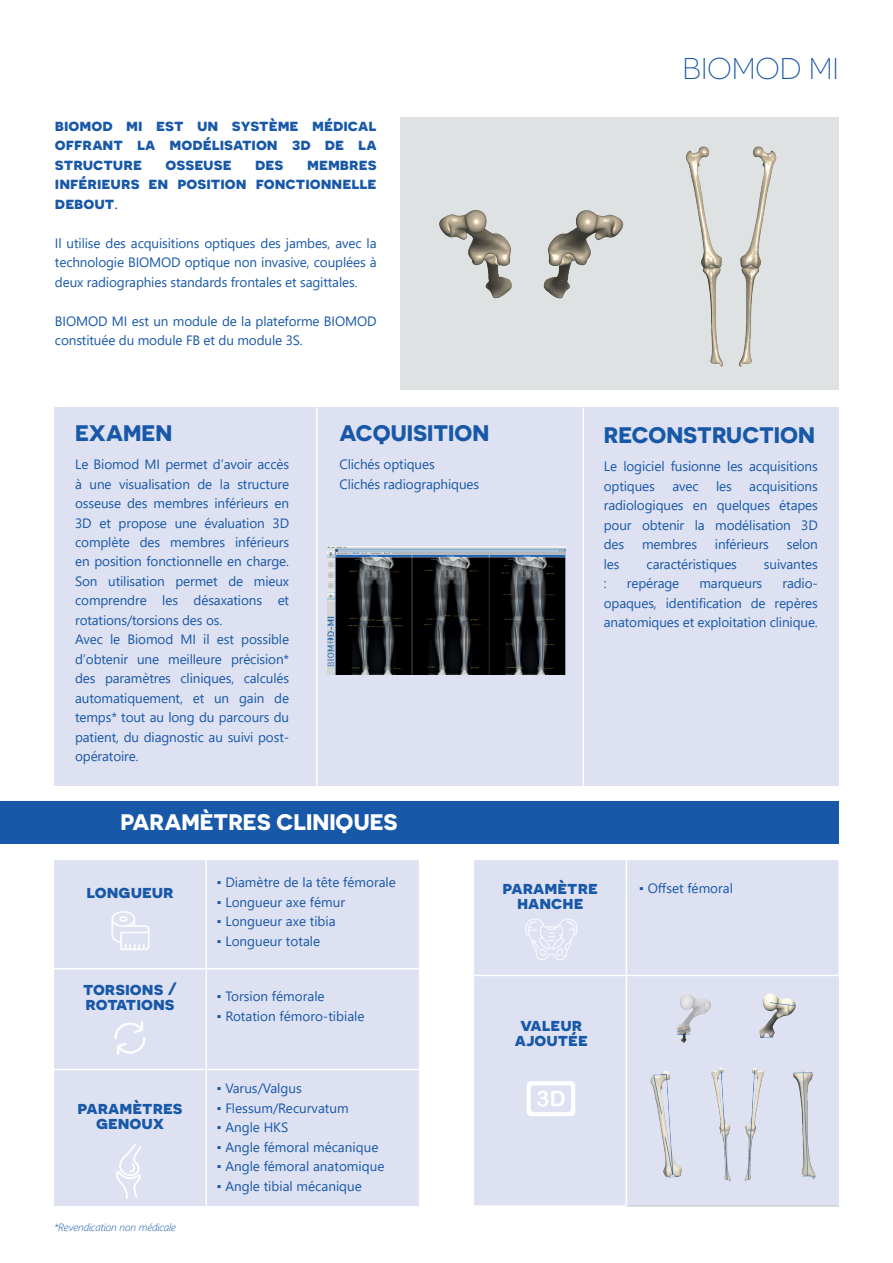
<style>
.page{position:relative;width:893px;height:1263px;background:#fff}
.page>*{position:absolute;margin:0;border:0;box-sizing:border-box;transform-origin:0 0}
.t1{font:300 30px "Novecentosanswide";color:#1858a8}
.t2{font:700 22.5px "Novecentosanswide";color:#1858a8}
.t3{font:700 22.5px "Novecentosanswide";color:#fff}
.t4{font:700 18px/15px "Novecentosanswide";color:#1858a8;text-align:center}
.t5{font:700 16.5px/19.5px "Novecentosanswide";color:#1858a8;text-align:justify}
.t6{font:13.5px/19.5px "Segoe UI";letter-spacing:-.01em;color:#1858a8}
.t7{font:italic 300 10.5px "Segoe UI";letter-spacing:-.01em;color:#1858a8}
.s1{font-family:"Segoe UI";font-weight:400}
</style>
<div class="page">
<div style="left:400px;top:117px;width:439px;height:272px;background:#dfe2e2"></div>
<div style="left:54px;top:408px;width:785px;height:378px;background:#dde1f1"></div>
<hr style="left:316px;top:408px;width:2px;height:378px;background:#fff">
<hr style="left:583px;top:408px;width:1px;height:378px;background:#fff">
<img style="left:328px;top:546px;width:237px;height:128px">
<div style="left:0;top:802px;width:839px;height:42px;background:#1858a8"></div>
<div style="left:54px;top:860px;width:365px;height:346px;background:#dde1f1"></div>
<hr style="left:54px;top:968px;width:152px;height:1px;background:#fff">
<hr style="left:206px;top:968px;width:213px;height:1px;background:#fff">
<hr style="left:205px;top:860px;width:2px;height:108px;background:#fff">
<hr style="left:54px;top:1069px;width:152px;height:1px;background:#fff">
<hr style="left:206px;top:1069px;width:213px;height:1px;background:#fff">
<hr style="left:205px;top:969px;width:2px;height:100px;background:#fff">
<hr style="left:205px;top:1070px;width:2px;height:136px;background:#fff">
<div style="left:474px;top:860px;width:365px;height:346px;background:#dde1f1"></div>
<hr style="left:627px;top:1206px;width:212px;height:1px;background:#c2c4c8">
<hr style="left:474px;top:1205px;width:153px;height:2px;background:#fff">
<hr style="left:474px;top:975px;width:152px;height:1px;background:#fff">
<hr style="left:626px;top:975px;width:213px;height:1px;background:#fff">
<hr style="left:626px;top:860px;width:1px;height:115px;background:#fff">
<hr style="left:626px;top:976px;width:1px;height:229px;background:#fff">
<img style="left:105px;top:906px;width:50px;height:49px">
<img style="left:113px;top:1021px;width:35px;height:35px">
<img style="left:101px;top:1143px;width:58px;height:57px">
<img style="left:524px;top:909px;width:54px;height:58px">
<img style="left:518px;top:1066px;width:67px;height:66px">
<img style="left:655px;top:984px;width:73px;height:63px">
<img style="left:644px;top:1060px;width:43px;height:128px">
<img style="left:745px;top:984px;width:61px;height:63px">
<img style="left:704px;top:1060px;width:67px;height:128px">
<img style="left:787px;top:1060px;width:33px;height:128px">
<img style="left:685px;top:146px;width:92px;height:221px">
<img style="left:439px;top:210px;width:185px;height:89px">
<p class="t5" style="left:55px;top:115px;width:323px">biomod mi est un système médical offrant la modélisation 3d de la structure</p>
<p class="t5" style="left:55px;top:154px;width:323px;text-indent:252px">membres inférieurs en position fonctionnelle debout<span class="s1">.</span></p>
<p class="t6" style="left:55px;top:232px;width:323px;text-align:justify">Il utilise des acquisitions optiques des jambes, avec la technologie BIOMOD optique non invasive, couplées à deux radiographies standards frontales et sagittales.</p>
<p class="t6" style="left:55px;top:310px;width:323px">BIOMOD MI est un module de la plateforme BIOMOD constituée du module FB et du module 3S.</p>
<p class="t5" style="left:166px;top:154px;width:68px">osseuse</p>
<p class="t5" style="left:255px;top:154px;width:30px">des</p>
<h1 class="t1" style="left:682px;top:51px;width:158px">BIOMOD MI</h1>
<h2 class="t2" style="left:75px;top:419px;width:99px">EXAMEN</h2>
<p class="t6" style="left:75px;top:453px;width:216px">Le Biomod MI permet d’avoir accès à une visualisation de la structure osseuse des membres inférieurs en<br>3D et propose une évaluation 3D complète des membres inférieurs en position fonctionnelle en charge.<br>Son utilisation permet de mieux comprendre les désaxations et rotations/torsions des os.<br>Avec le Biomod MI il est possible d’obtenir une meilleure précision* des paramètres cliniques, calculés automatiquement, et un gain de temps* tout au long du parcours du patient, du diagnostic au suivi post&shy;opératoire.</p>
<h2 class="t2" style="left:339px;top:419px;width:151px">ACQUISITION</h2>
<p class="t6" style="left:339px;top:453px;width:141px">Clichés optiques<br>Clichés radiographiques</p>
<h2 class="t2" style="left:604px;top:421px;width:213px">RECONSTRUCTION</h2>
<p class="t6" style="left:604px;top:456px;width:216px">Le logiciel fusionne les acquisitions optiques</p>
<p class="t6" style="left:672px;top:475px;width:28px">avec</p>
<p class="t6" style="left:716px;top:475px;width:17px">les</p>
<p class="t6" style="left:604px;top:475px;width:216px;text-align:justify;text-indent:145px">acquisitions radiologiques en quelques étapes pour obtenir la modélisation 3D des</p>
<p class="t6" style="left:642px;top:534px;width:56px">membres</p>
<p class="t6" style="left:715px;top:534px;width:56px">inférieurs</p>
<p class="t6" style="left:787px;top:534px;width:33px">selon</p>
<p class="t6" style="left:604px;top:553px;width:17px">les</p>
<p class="t6" style="left:647px;top:553px;width:92px">caractéristiques</p>
<p class="t6" style="left:764px;top:553px;width:55px">suivantes</p>
<p class="t6" style="left:604px;top:573px;width:4px">:</p>
<p class="t6" style="left:627px;top:573px;width:54px">repérage</p>
<p class="t6" style="left:699px;top:573px;width:64px">marqueurs</p>
<p class="t6" style="left:604px;top:573px;width:216px;text-align:justify;text-indent:179px">radio&shy;opaques, identification de repères anatomiques et exploitation clinique.</p>
<h2 class="t3" style="left:120px;top:808px;width:279px">PARAMÈTRES CLINIQUES</h2>
<h3 class="t4" style="left:86px;top:883px;width:89px">longueur</h3>
<h3 class="t4" style="left:83px;top:981px;width:95px;text-align:left">torsions / rotations</h3>
<h3 class="t4" style="left:78px;top:1099px;width:107px">paramètres genoux</h3>
<p class="t7" style="left:54px;top:1217px;width:124px">*Revendication non médicale</p>
<p class="t6" style="left:217px;top:871px;width:181px">▪ Diamètre de la tête fémorale</p>
<p class="t6" style="left:217px;top:891px;width:130px">▪ Longueur axe fémur</p>
<p class="t6" style="left:217px;top:910px;width:120px">▪ Longueur axe tibia</p>
<p class="t6" style="left:217px;top:930px;width:105px">▪ Longueur totale</p>
<p class="t6" style="left:217px;top:985px;width:109px">▪ Torsion fémorale</p>
<p class="t6" style="left:217px;top:1005px;width:149px">▪ Rotation fémoro-tibiale</p>
<p class="t6" style="left:217px;top:1077px;width:86px">▪ Varus/Valgus</p>
<p class="t6" style="left:217px;top:1097px;width:133px">▪ Flessum/Recurvatum</p>
<p class="t6" style="left:217px;top:1116px;width:73px">▪ Angle HKS</p>
<p class="t6" style="left:217px;top:1136px;width:163px">▪ Angle fémoral mécanique</p>
<p class="t6" style="left:217px;top:1155px;width:169px">▪ Angle fémoral anatomique</p>
<p class="t6" style="left:217px;top:1175px;width:147px">▪ Angle tibial mécanique</p>
<h3 class="t4" style="left:503px;top:880px;width:97px">paramètre hanche</h3>
<p class="t6" style="left:639px;top:877px;width:95px">▪ Offset fémoral</p>
<h3 class="t4" style="left:515px;top:1016px;width:75px">valeur ajoutée</h3>
</div>
